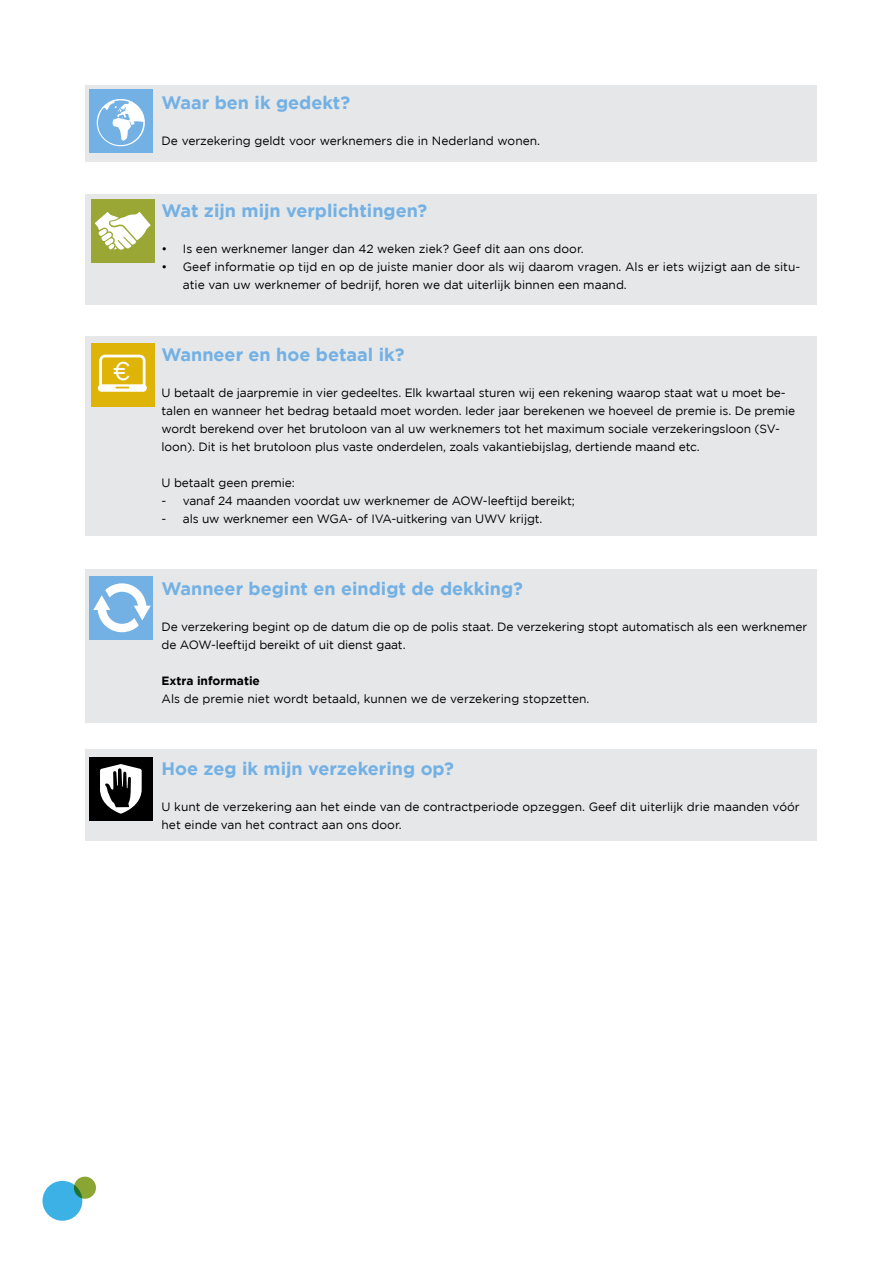
<style>
.page{position:relative;width:893px;height:1263px;background:#fff}
.page>*{position:absolute;margin:0;border:0;box-sizing:border-box;transform-origin:0 0}
.t1{font:25.5px "Gotham";color:#fff}
.t2{font:700 18px "Gotham";color:#73b1e5}
.t3{font:12px/18px "Gotham";letter-spacing:-.01em;color:#000}
.t4{font:700 12px "Gotham";color:#000}
</style>
<div class="page">
<div style="left:85px;top:749px;width:731px;height:92px;background:#e6e7e8"></div>
<div style="left:85px;top:570px;width:731px;height:153px;background:#e6e7e8"></div>
<div style="left:85px;top:336px;width:731px;height:200px;background:#e6e7e8"></div>
<div style="left:85px;top:195px;width:731px;height:110px;background:#e6e7e8"></div>
<div style="left:85px;top:85px;width:731px;height:77px;background:#e6e7e8"></div>
<div style="left:43px;top:1181px;width:39px;height:40px;background:#3cb1e6;border-radius:50%"></div>
<svg style="left:74px;top:1177px;width:22px;height:22px"></svg>
<svg style="left:89px;top:89px;width:64px;height:64px;background:#8cbfe9"></svg>
<svg style="left:91px;top:199px;width:64px;height:64px;background:#b8c171"></svg>
<svg style="left:91px;top:343px;width:64px;height:64px;background:#e2be2b"></svg>
<svg style="left:89px;top:576px;width:64px;height:64px;background:#95c4eb"></svg>
<svg style="left:89px;top:757px;width:64px;height:64px;background:#424242"></svg>
<h1 class="t1" style="left:113px;top:356px;width:20px">¤</h1>
<h2 class="t2" style="left:162px;top:92px;width:190px">Waar ben ik gedekt?</h2>
<p class="t3" style="left:162px;top:131px;width:380px">De verzekering geldt voor werknemers die in Nederland wonen.</p>
<h2 class="t2" style="left:162px;top:200px;width:267px">Wat zijn mijn verplichtingen?</h2>
<p class="t3" style="left:162px;top:239px;width:424px">• Is een werknemer langer dan 42 weken ziek? Geef dit aan ons door.</p>
<p class="t3" style="left:183px;top:257px;width:619px;text-indent:-21px">• Geef informatie op tijd en op de juiste manier door als wij daarom vragen. Als er iets wijzigt aan de situ&shy;atie van uw werknemer of bedrijf, horen we dat uiterlijk binnen een maand.</p>
<h2 class="t2" style="left:162px;top:344px;width:244px">Wanneer en hoe betaal ik?</h2>
<p class="t3" style="left:162px;top:383px;width:635px">U betaalt de jaarpremie in vier gedeeltes. Elk kwartaal sturen wij een rekening waarop staat wat u moet be&shy;talen en wanneer het bedrag betaald moet worden. Ieder jaar berekenen we hoeveel de premie is. De premie wordt berekend over het brutoloon van al uw werknemers tot het maximum sociale verzekeringsloon (SV&shy;loon). Dit is het brutoloon plus vaste onderdelen, zoals vakantiebijslag, dertiende maand etc.</p>
<p class="t3" style="left:162px;top:473px;width:135px">U betaalt geen premie:</p>
<p class="t3" style="left:162px;top:491px;width:415px">- vanaf 24 maanden voordat uw werknemer de AOW-leeftijd bereikt;</p>
<p class="t3" style="left:162px;top:509px;width:382px">- als uw werknemer een WGA- of IVA-uitkering van UWV krijgt.</p>
<h2 class="t2" style="left:162px;top:578px;width:363px">Wanneer begint en eindigt de dekking?</h2>
<p class="t3" style="left:162px;top:617px;width:647px">De verzekering begint op de datum die op de polis staat. De verzekering stopt automatisch als een werknemer de AOW-leeftijd bereikt of uit dienst gaat.</p>
<p class="t4" style="left:162px;top:673px;width:100px">Extra informatie</p>
<p class="t3" style="left:162px;top:689px;width:429px">Als de premie niet wordt betaald, kunnen we de verzekering stopzetten.</p>
<h2 class="t2" style="left:162px;top:758px;width:294px">Hoe zeg ik mijn verzekering op?</h2>
<p class="t3" style="left:162px;top:797px;width:640px">U kunt de verzekering aan het einde van de contractperiode opzeggen. Geef dit uiterlijk drie maanden vóór het einde van het contract aan ons door.</p>
</div>
